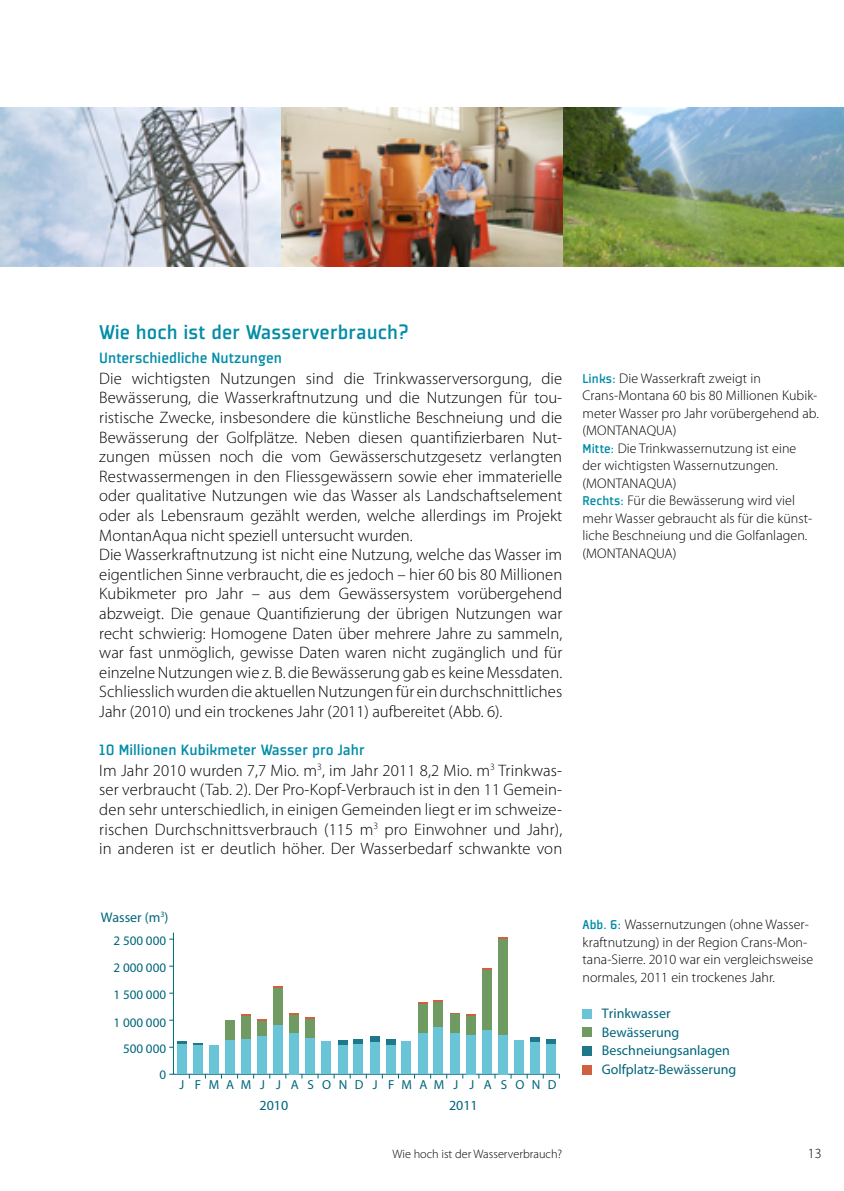
<style>
.page{position:relative;width:844px;height:1191px;background:#fff}
.page>*{position:absolute;margin:0;border:0;box-sizing:border-box;transform-origin:0 0}
.t1{font:21.88px "Plexes Medium Pro";letter-spacing:.005em;color:#008ca6}
.t2{font:300 16.62px/19.6px "Myriad Pro";letter-spacing:.005em;color:#000}
.t3{font:16.45px "Plexes Medium Pro";color:#008da8}
.t4{font:300 14px/17.5px "Myriad Pro";letter-spacing:.005em;color:#000}
.t5{font:14px/18.6px "Myriad Pro";color:#00667b}
.t6{font:13.12px/27.1px "Myriad Pro";color:#00667b;text-align:justify}
.t7{font:13.12px "Myriad Pro";letter-spacing:.585em;color:#00667b}
.t8{font:300 12.25px "Myriad Pro";color:#000}
.s1{font-family:"Plexes Medium Pro";font-weight:400;color:#008ca6}
</style>
<div class="page">
<img style="left:0;top:108px;width:843px;height:158px">
<svg style="left:173px;top:932px;width:386px;height:142px"></svg>
<div style="left:177px;top:1044px;width:10px;height:30px;background:#69c4d7"></div>
<svg style="left:169px;top:1041px;width:18px;height:7px"></svg>
<div style="left:193px;top:1045px;width:10px;height:29px;background:#69c4d7"></div>
<svg style="left:193px;top:1043px;width:10px;height:2px"></svg>
<div style="left:209px;top:1045px;width:10px;height:29px;background:#69c4d7"></div>
<div style="left:225px;top:1040px;width:10px;height:34px;background:#69c4d7"></div>
<div style="left:225px;top:1020px;width:10px;height:20px;background:#6f9a62"></div>
<div style="left:241px;top:1038px;width:10px;height:36px;background:#69c4d7"></div>
<div style="left:241px;top:1015px;width:10px;height:23px;background:#6f9a62"></div>
<div style="left:257px;top:1035px;width:10px;height:39px;background:#69c4d7"></div>
<div style="left:257px;top:1021px;width:10px;height:14px;background:#6f9a62"></div>
<svg style="left:257px;top:1019px;width:10px;height:2px"></svg>
<div style="left:273px;top:1024px;width:10px;height:50px;background:#69c4d7"></div>
<div style="left:273px;top:988px;width:10px;height:36px;background:#6f9a62"></div>
<svg style="left:273px;top:986px;width:10px;height:2px"></svg>
<div style="left:289px;top:1033px;width:10px;height:41px;background:#69c4d7"></div>
<div style="left:289px;top:1014px;width:10px;height:19px;background:#6f9a62"></div>
<div style="left:305px;top:1037px;width:10px;height:37px;background:#69c4d7"></div>
<div style="left:305px;top:1018px;width:10px;height:19px;background:#6f9a62"></div>
<div style="left:321px;top:1041px;width:10px;height:33px;background:#69c4d7"></div>
<div style="left:337px;top:1045px;width:10px;height:29px;background:#69c4d7"></div>
<div style="left:337px;top:1040px;width:10px;height:5px;background:#1d7989"></div>
<div style="left:353px;top:1043px;width:10px;height:31px;background:#69c4d7"></div>
<div style="left:353px;top:1038px;width:10px;height:5px;background:#1d7989"></div>
<div style="left:370px;top:1042px;width:9px;height:32px;background:#69c4d7"></div>
<div style="left:370px;top:1036px;width:9px;height:6px;background:#1d7989"></div>
<div style="left:386px;top:1045px;width:9px;height:29px;background:#69c4d7"></div>
<div style="left:386px;top:1039px;width:9px;height:6px;background:#1d7989"></div>
<div style="left:401px;top:1041px;width:10px;height:33px;background:#69c4d7"></div>
<div style="left:418px;top:1033px;width:9px;height:41px;background:#69c4d7"></div>
<div style="left:418px;top:1003px;width:9px;height:30px;background:#6f9a62"></div>
<div style="left:433px;top:1026px;width:10px;height:48px;background:#69c4d7"></div>
<div style="left:433px;top:1001px;width:10px;height:25px;background:#6f9a62"></div>
<div style="left:450px;top:1032px;width:9px;height:42px;background:#69c4d7"></div>
<div style="left:450px;top:1014px;width:9px;height:18px;background:#6f9a62"></div>
<div style="left:466px;top:1035px;width:9px;height:39px;background:#69c4d7"></div>
<div style="left:466px;top:1015px;width:9px;height:20px;background:#6f9a62"></div>
<div style="left:482px;top:1029px;width:9px;height:45px;background:#69c4d7"></div>
<div style="left:482px;top:970px;width:9px;height:59px;background:#6f9a62"></div>
<svg style="left:482px;top:968px;width:9px;height:2px"></svg>
<div style="left:498px;top:1035px;width:9px;height:39px;background:#69c4d7"></div>
<div style="left:498px;top:938px;width:9px;height:97px;background:#6f9a62"></div>
<div style="left:514px;top:1040px;width:9px;height:34px;background:#69c4d7"></div>
<div style="left:530px;top:1042px;width:9px;height:32px;background:#69c4d7"></div>
<div style="left:530px;top:1037px;width:9px;height:5px;background:#1d7989"></div>
<div style="left:546px;top:1044px;width:9px;height:30px;background:#69c4d7"></div>
<div style="left:546px;top:1039px;width:9px;height:5px;background:#1d7989"></div>
<div style="left:582px;top:1009px;width:9px;height:9px;background:#69c4d7"></div>
<div style="left:582px;top:1027px;width:9px;height:10px;background:#6f9a62"></div>
<div style="left:582px;top:1046px;width:9px;height:9px;background:#1d7989"></div>
<div style="left:582px;top:1065px;width:9px;height:9px;background:#d06040"></div>
<h1 class="t1" style="left:99px;top:318px;width:311px">Wie hoch ist der Wasserverbrauch?</h1>
<p class="t3" style="left:99px;top:347px;width:184px">Unterschiedliche Nutzungen</p>
<p class="t2" style="left:99px;top:368px;width:464px">Die wichtigsten Nutzungen sind die Trinkwasserversorgung, die Bewässerung, die Wasserkraftnutzung und die Nutzungen für tou&shy;ristische Zwecke, insbesondere die künstliche Beschneiung und die Bewässerung der Golfplätze. Neben diesen quantifizierbaren Nut&shy;zungen müssen noch die vom Gewässerschutzgesetz verlangten Restwassermengen in den Fliessgewässern sowie eher immaterielle oder qualitative Nutzungen wie das Wasser als Landschaftselement oder als Lebensraum gezählt werden, welche allerdings im Projekt MontanAqua nicht speziell untersucht wurden.<br>Die Wasserkraftnutzung ist nicht eine Nutzung, welche das Wasser im eigentlichen Sinne verbraucht, die es jedoch – hier 60 bis 80 Millionen Kubikmeter pro Jahr – aus dem Gewässersystem vorübergehend abzweigt. Die genaue Quantifizierung der übrigen Nutzungen war recht schwierig: Homogene Daten über mehrere Jahre zu sammeln, war fast unmöglich, gewisse Daten waren nicht zugänglich und für einzelne Nutzungen wie z. B. die Bewässerung gab es keine Messdaten.<br>Schliesslich wurden die aktuellen Nutzungen für ein durchschnittliches Jahr (2010) und ein trockenes Jahr (2011) aufbereitet (Abb. 6).</p>
<p class="t3" style="left:99px;top:739px;width:267px">10 Millionen Kubikmeter Wasser pro Jahr</p>
<p class="t2" style="left:99px;top:760px;width:464px;text-align:justify">Im Jahr 2010 wurden 7,7 Mio. m<sup>3</sup>, im Jahr 2011 8,2 Mio. m<sup>3</sup> Trinkwas&shy;ser verbraucht (Tab. 2). Der Pro-Kopf-Verbrauch ist in den 11 Gemein&shy;den sehr unterschiedlich, in einigen Gemeinden liegt er im schweize&shy;rischen Durchschnittsverbrauch (115 m<sup>3</sup> pro Einwohner und Jahr), in anderen ist er deutlich höher. Der Wasserbedarf schwankte von</p>
<p class="t4" style="left:582px;top:369px;width:238px"><span class="s1">Links:</span> Die Wasserkraft zweigt in<br>Crans-Montana 60 bis 80 Millionen Kubik&shy;meter Wasser pro Jahr vorübergehend ab. (MONTANAQUA)<br><span class="s1">Mitte:</span> Die Trinkwassernutzung ist eine<br>der wichtigsten Wassernutzungen. (MONTANAQUA)<br><span class="s1">Rechts:</span> Für die Bewässerung wird viel mehr Wasser gebraucht als für die künst&shy;liche Beschneiung und die Golfanlagen. (MONTANAQUA)</p>
<p class="t5" style="left:101px;top:908px;width:69px">Wasser (m<sup>3</sup>)</p>
<p class="t6" style="left:113px;top:927px;width:54px">2 500 000<br>2 000 000<br>1 500 000<br>1 000 000</p>
<p class="t6" style="left:123px;top:1035px;width:45px">500 000</p>
<p class="t6" style="left:159px;top:1061px;width:8px">0</p>
<p class="t7" style="left:179px;top:1077px;width:378px">J FMAMJ JASONDJ FMAMJ JASOND</p>
<p class="t5" style="left:259px;top:1096px;width:30px">2010</p>
<p class="t5" style="left:449px;top:1096px;width:30px">2011</p>
<p class="t4" style="left:582px;top:915px;width:232px"><span class="s1">Abb. 6:</span> Wassernutzungen (ohne Wasser&shy;kraftnutzung) in der Region Crans-Mon&shy;tana-Sierre. 2010 war ein vergleichsweise normales, 2011 ein trockenes Jahr.</p>
<p class="t5" style="left:601px;top:1004px;width:136px">Trinkwasser<br>Bewässerung<br>Beschneiungsanlagen<br>Golfplatz-Bewässerung</p>
<p class="t8" style="left:392px;top:1147px;width:171px">Wie hoch ist der Wasserverbrauch?</p>
<p class="t4" style="left:807px;top:1145px;width:15px">13</p>
</div>
